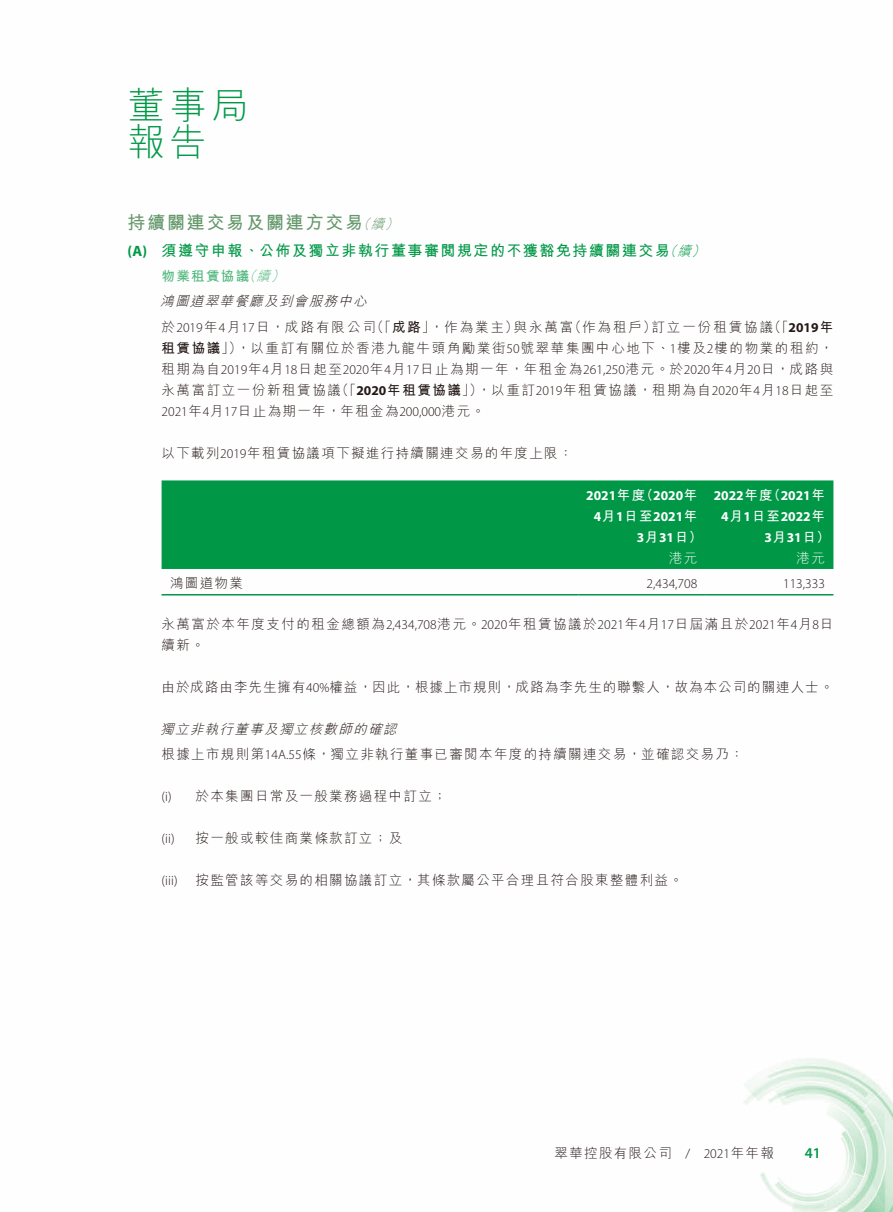
<style>
.page{position:relative;width:893px;height:1212px;background:#fff}
.page>*{position:absolute;margin:0;border:0;box-sizing:border-box;transform-origin:0 0}
.t1{font:300 37.5px/37.5px "M Hei HK";color:#009847}
.t2{font:700 18px "M Hei HK";letter-spacing:.1em;color:#64986b}
.t3{font:700 15px "M Hei HK";letter-spacing:.1em;color:#009847}
.t4{font:600 15px "Myriad Pro";color:#009847}
.t5{font:300 13.5px/21px "M Hei HK";letter-spacing:.1em;color:#231916}
.t6{font:300 13.5px/25.2px "M Hei HK";letter-spacing:.145em;color:#231916}
.t7{font:700 13.5px "Myriad Pro";color:#fff}
.t8{font:300 13.5px "M Hei HK";letter-spacing:.075em;color:#231916}
.t9{font:300 13.5px "Myriad Pro";color:#231916}
.t10{font:300 13.5px "M Hei HK";color:#fff}
.s1{font-weight:300;font-style:italic;font-size:13.5px}
.s2{font-family:"Myriad Pro"}
.s3{font-weight:700;color:#4fb87c}
.s4{font-style:italic;color:#4fb87c}
.s5{font-style:italic}
.s6{font-weight:700}
.s7{font-family:"Myriad Pro";font-weight:700}
.s8{font-family:"M Hei HK"}
</style>
<div class="page">
<img style="left:161px;top:480px;width:732px;height:732px">
<div style="left:162px;top:480px;width:671px;height:89px;background:#009847"></div>
<hr style="left:162px;top:594px;width:416px;height:1px;background:#009847">
<hr style="left:578px;top:594px;width:128px;height:1px;background:#009847">
<hr style="left:706px;top:594px;width:127px;height:1px;background:#009847">
<h1 class="t1" style="left:128px;top:85px;width:122px">董事局報告</h1>
<h2 class="t2" style="left:128px;top:209px;width:276px">持續關連交易及關連方交易<span class="s1">（續）</span></h2>
<p class="t3" style="left:128px;top:239px;width:583px"><span class="s2">(A)</span> 須遵守申報、公佈及獨立非執行董事審閱規定的不獲豁免持續關連交易<span class="s1">（續）</span></p>
<p class="t6" style="left:160px;top:263px;width:675px"><span class="s3">物業租賃協議</span><span class="s4">（續）<br></span><span class="s5">鴻圖道翠華餐廳及到會服務中心<br></span>於<span class="s2">2019</span>年<span class="s2">4</span>月<span class="s2">17</span>日，成路有限公司（「<span class="s6">成路</span>」，作為業主）與永萬富（作為租戶）訂立一份租賃協議（「<span class="s7">2019</span><span class="s6">年</span></p>
<p class="t5" style="left:161px;top:337px;width:673px;text-align:justify"><span class="s6">租賃協議</span>」），以重訂有關位於香港九龍牛頭角勵業街<span class="s2">50</span>號翠華集團中心地下、<span class="s2">1</span>樓及<span class="s2">2</span>樓的物業的租約，租期為自<span class="s2">2019</span>年<span class="s2">4</span>月<span class="s2">18</span>日起至<span class="s2">2020</span>年<span class="s2">4</span>月<span class="s2">17</span>日止為期一年，年租金為<span class="s2">261,250</span>港元。於<span class="s2">2020</span>年<span class="s2">4</span>月<span class="s2">20</span>日，成路與永萬富訂立一份新租賃協議（「<span class="s7">2020</span><span class="s6">年租賃協議</span>」），以重訂<span class="s2">2019</span>年租賃協議，租期為自<span class="s2">2020</span>年<span class="s2">4</span>月<span class="s2">18</span>日起至<span class="s2">2021</span>年<span class="s2">4</span>月<span class="s2">17</span>日止為期一年，年租金為<span class="s2">200,000</span>港元。</p>
<p class="t5" style="left:161px;top:442px;width:413px">以下載列<span class="s2">2019</span>年租賃協議項下擬進行持續關連交易的年度上限：</p>
<p class="t7" style="left:586px;top:486px;width:113px">2021<span class="s8">年度（</span>2020<span class="s8">年</span></p>
<p class="t7" style="left:594px;top:507px;width:105px">4<span class="s8">月</span>1<span class="s8">日至</span>2021<span class="s8">年</span></p>
<p class="t7" style="left:637px;top:528px;width:67px">3<span class="s8">月</span>31<span class="s8">日）</span></p>
<p class="t7" style="left:714px;top:486px;width:113px">2022<span class="s8">年度（</span>2021<span class="s8">年</span></p>
<p class="t7" style="left:721px;top:507px;width:105px">4<span class="s8">月</span>1<span class="s8">日至</span>2022<span class="s8">年</span></p>
<p class="t7" style="left:764px;top:528px;width:67px">3<span class="s8">月</span>31<span class="s8">日）</span></p>
<p class="t10" style="left:669px;top:551px;width:30px">港元</p>
<p class="t10" style="left:797px;top:551px;width:30px">港元</p>
<p class="t5" style="left:170px;top:573px;width:74px">鴻圖道物業</p>
<p class="t9" style="left:647px;top:576px;width:52px">2,434,708</p>
<p class="t9" style="left:783px;top:576px;width:43px">113,333</p>
<p class="t5" style="left:162px;top:613px;width:673px">永萬富於本年度支付的租金總額為<span class="s2">2,434,708</span>港元。<span class="s2">2020</span>年租賃協議於<span class="s2">2021</span>年<span class="s2">4</span>月<span class="s2">17</span>日屆滿且於<span class="s2">2021</span>年<span class="s2">4</span>月<span class="s2">8</span>日續新。</p>
<p class="t8" style="left:162px;top:680px;width:673px">由於成路由李先生擁有<span class="s2">40%</span>權益，因此，根據上市規則，成路為李先生的聯繫人，故為本公司的關連人士。</p>
<p class="t5" style="left:160px;top:716px;width:585px;line-height:25.2px"><span class="s5">獨立非執行董事及獨立核數師的確認<br></span>根據上市規則第<span class="s2">14A.55</span>條，獨立非執行董事已審閱本年度的持續關連交易，並確認交易乃：</p>
<p class="t5" style="left:162px;top:785px;width:287px"><span class="s2">(i)</span> 於本集團日常及一般業務過程中訂立；</p>
<p class="t9" style="left:162px;top:830px;width:15px">(ii)</p>
<p class="t5" style="left:196px;top:827px;width:208px">按一般或較佳商業條款訂立；及</p>
<p class="t9" style="left:162px;top:872px;width:18px">(iii)</p>
<p class="t5" style="left:196px;top:869px;width:489px">按監管該等交易的相關協議訂立，其條款屬公平合理且符合股東整體利益。</p>
<p class="t5" style="left:554px;top:1142px;width:221px">翠華控股有限公司 <span class="s2">/ 2021</span>年年報</p>
<p class="t4" style="left:805px;top:1144px;width:18px">41</p>
</div>
